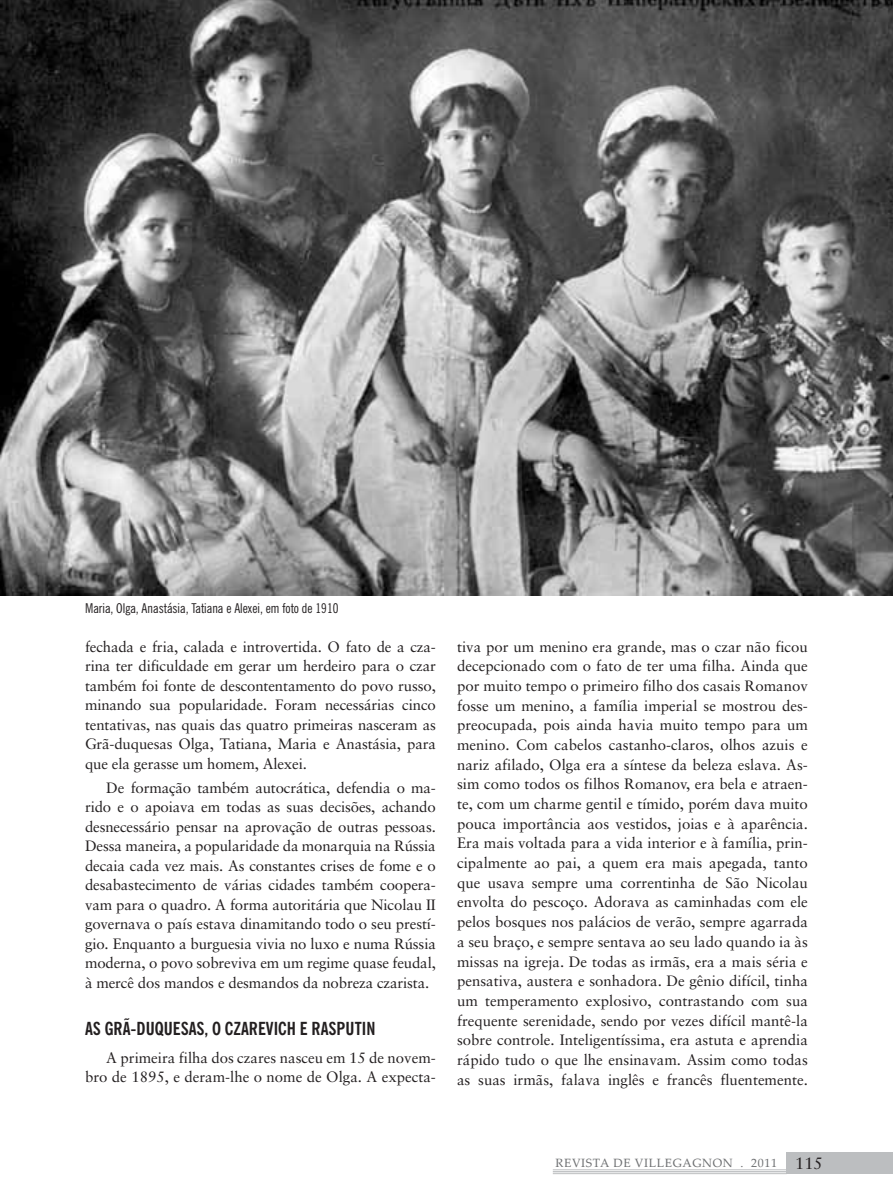
<style>
.page{position:relative;width:893px;height:1191px;background:#fff}
.page>*{position:absolute;margin:0;border:0;box-sizing:border-box;transform-origin:0 0}
.t1{font:700 condensed 18px "News Gothic BT";color:#231f20}
.t2{font:15px/19.6px "Sabon";color:#231f20;text-align:justify}
.t3{font:condensed 13.5px "News Gothic BT";color:#231f20}
.t4{font:12px "Palatino Linotype";letter-spacing:.05em;color:#6d6f71}
.s1{font-style:italic}
.s2{font-family:"Sabon";font-size:16.5px;color:#231f20}
</style>
<div class="page">
<div style="left:787px;top:1152px;width:106px;height:22px;background:#bcbec0"></div>
<hr style="left:553px;top:1169px;width:234px;height:1px;background:#bcbec0">
<hr style="left:553px;top:1171px;width:234px;height:1px;background:#bcbec0">
<hr style="left:553px;top:1173px;width:234px;height:1px;background:#bcbec0">
<img style="left:0;top:0;width:893px;height:595px">
<p class="t3" style="left:85px;top:599px;width:255px">Maria, Olga, Anastásia, Tatiana e Alexei, em foto de 1910</p>
<p class="t2" style="left:85px;top:636px;width:352px">fechada e fria, calada e introvertida. O fato de a cza&shy;rina ter dificuldade em gerar um herdeiro para o czar também foi fonte de descontentamento do povo russo, minando sua popularidade. Foram necessárias cinco tentativas, nas quais das quatro primeiras nasceram as Grã-duquesas Olga, Tatiana, Maria e Anastásia, para que ela gerasse um homem, Alexei.</p>
<p class="t2" style="left:85px;top:777px;width:352px;text-indent:21px">De formação também autocrática, defendia o ma&shy;rido e o apoiava em todas as suas decisões, achando desnecessário pensar na aprovação de outras pessoas.<br>Dessa maneira, a popularidade da monarquia na Rússia decaia cada vez mais. As constantes crises de fome e o desabastecimento de várias cidades também coopera&shy;vam para o quadro. A forma autoritária que Nicolau II governava o país estava dinamitando todo o seu prestí&shy;gio. Enquanto a burguesia vivia no luxo e numa Rússia moderna, o povo sobreviva em um regime quase feudal, à mercê dos mandos e desmandos da nobreza czarista.</p>
<p class="t1" style="left:85px;top:1017px;width:292px">AS GRÃ-DUQUESAS, O CZAREVICH E RASPUTIN</p>
<p class="t2" style="left:85px;top:1047px;width:352px;text-align:right">A primeira filha dos czares nasceu em 15 de novem&shy;bro de 1895, e deram-lhe o nome de Olga. A expecta-</p>
<p class="t2" style="left:457px;top:636px;width:352px">tiva por um menino era grande, mas o czar não ficou decepcionado com o fato de ter uma filha<span class="s1">.</span> Ainda que por muito tempo o primeiro filho dos casais Romanov fosse um menino, a família imperial se mostrou des&shy;preocupada, pois ainda havia muito tempo para um menino. Com cabelos castanho-claros, olhos azuis e nariz afilado, Olga era a síntese da beleza eslava. As&shy;sim como todos os filhos Romanov, era bela e atraen&shy;te, com um charme gentil e tímido, porém dava muito pouca importância aos vestidos, joias e à aparência.<br>Era mais voltada para a vida interior e à família, prin&shy;cipalmente ao pai, a quem era mais apegada, tanto que usava sempre uma correntinha de São Nicolau envolta do pescoço. Adorava as caminhadas com ele pelos bosques nos palácios de verão, sempre agarrada a seu braço, e sempre sentava ao seu lado quando ia às missas na igreja. De todas as irmãs, era a mais séria e pensativa, austera e sonhadora. De gênio difícil, tinha um temperamento explosivo, contrastando com sua frequente serenidade, sendo por vezes difícil mantê-la sobre controle. Inteligentíssima, era astuta e aprendia rápido tudo o que lhe ensinavam. Assim como todas as suas irmãs, falava inglês e francês fluentemente.</p>
<p class="t4" style="left:555px;top:1154px;width:269px">REVISTA DE VILLEGAGNON . 2011 <span class="s2">115</span></p>
</div>
